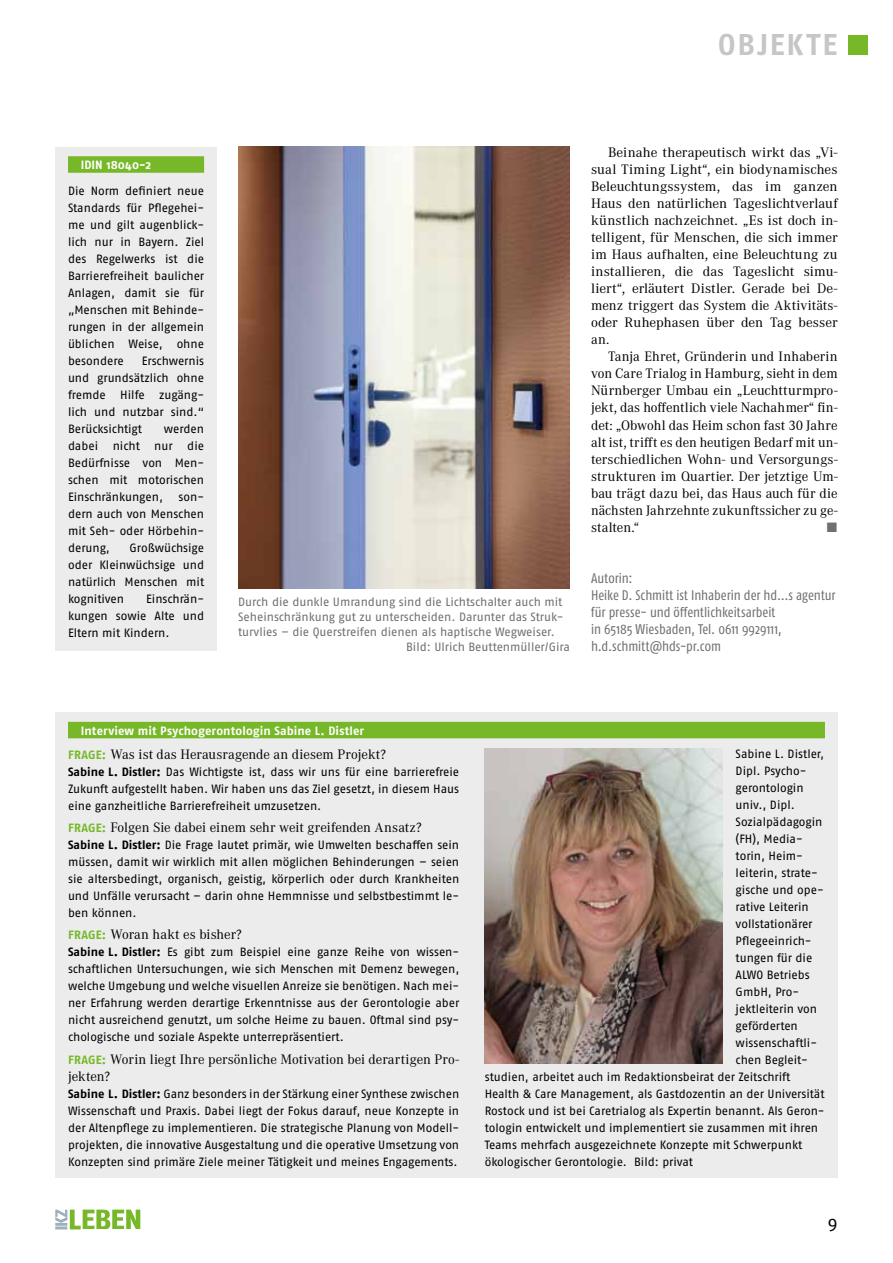
<style>
.page{position:relative;width:893px;height:1263px;background:#fff}
.page>*{position:absolute;margin:0;border:0;box-sizing:border-box;transform-origin:0 0}
.t1{font:700 30px "Fago OT";letter-spacing:.06em;color:#c5c6c6}
.t2{font:18px "Fago OT";color:#000}
.t3{font:14.25px/17px "Corporate A";color:#000;text-align:justify}
.t4{font:14.25px "Fago OT";color:#6f6f6e}
.t5{font:condensed 13.95px/17px "Fago OT";color:#6f6f6e}
.t6{font:12px/17px "Fago OT";letter-spacing:-.005em;color:#000;text-align:justify}
.t7{font:12px "Fago OT";letter-spacing:-.005em;color:#6f6f6e}
.t8{font:700 12px "Fago OT";letter-spacing:.01em;color:#fff}
.s1{font-family:"Fago OT";font-weight:700;font-size:12px;color:#76b828}
.s2{font-weight:700}
</style>
<div class="page">
<div style="left:848px;top:35px;width:19px;height:20px;background:#76b828"></div>
<svg style="left:55px;top:1209px;width:85px;height:20px"></svg>
<div style="left:55px;top:147px;width:162px;height:504px;background:#ececed"></div>
<div style="left:68px;top:156px;width:136px;height:17px;background:#76b828"></div>
<div style="left:55px;top:712px;width:783px;height:466px;background:#ececed"></div>
<div style="left:68px;top:722px;width:757px;height:16px;background:#76b828"></div>
<img style="left:238px;top:147px;width:332px;height:442px">
<img style="left:485px;top:748px;width:238px;height:315px">
<h1 class="t1" style="left:718px;top:26px;width:121px">Objekte</h1>
<p class="t8" style="left:81px;top:158px;width:72px">IDIN 18040-2</p>
<p class="t6" style="left:68px;top:182px;width:138px">Die Norm definiert neue Standards für Pflegehei&shy;me und gilt augenblick&shy;lich nur in Bayern. Ziel des Regelwerks ist die Barrierefreiheit baulicher Anlagen, damit sie fü r „Menschen mit Behinde&shy;rungen in der allgemein ü blichen Weise, ohne besondere</p>
<p class="t6" style="left:68px;top:352px;width:138px;text-indent:74px">Erschwernis und grundsätzlich ohne fremde Hilfe zugäng&shy;lich und nutzbar sind.“ Berü cksichtigt</p>
<p class="t6" style="left:68px;top:420px;width:138px;text-indent:96px">werden dabei nicht nur die Bedü rfnisse von Men&shy;schen mit motorischen Einschränkungen,</p>
<p class="t6" style="left:68px;top:488px;width:138px;text-indent:111px">son&shy;dern auch von Menschen mit Seh- oder Hörbehin&shy;derung,</p>
<p class="t6" style="left:68px;top:539px;width:138px;text-indent:62px">Großwü chsige oder Kleinwüchsige und natürlich Menschen mit kognitiven</p>
<p class="t6" style="left:68px;top:590px;width:138px;text-indent:78px">Einschrän&shy;kungen sowie Alte und Eltern mit Kindern.</p>
<p class="t7" style="left:238px;top:595px;width:326px">Durch die dunkle Umrandung sind die Lichtschalter auch mit</p>
<p class="t7" style="left:238px;top:609px;width:327px">Seheinschränkung gut zu unterscheiden. Darunter das Struk-</p>
<p class="t7" style="left:238px;top:624px;width:318px">turvlies – die Querstreifen dienen als haptische Wegweiser.</p>
<p class="t7" style="left:406px;top:639px;width:165px">Bild: Ulrich Beuttenmüller/Gira</p>
<p class="t3" style="left:591px;top:144px;width:248px;text-indent:17px">Beinahe therapeutisch wirkt das „Vi&shy;sual Timing Light“, ein biodynamisches Beleuchtungssystem, das im ganzen Haus den natürlichen Tageslichtverlauf künstlich nachzeichnet. „Es ist doch in&shy;telligent, für Menschen, die sich immer im Haus aufhalten, eine Beleuchtung zu installieren, die das Tageslicht simu&shy;liert“, erläutert Distler. Gerade bei De&shy;menz triggert das System die Aktivitäts&shy;oder Ruhephasen über den Tag besser an.</p>
<p class="t3" style="left:591px;top:349px;width:248px;text-indent:17px">Tanja Ehret, Gründerin und Inhaberin von Care Trialog in Hamburg, sieht in dem Nürnberger Umbau ein „Leuchtturmpro&shy;jekt, das hoffentlich viele Nachahmer“ fin&shy;det: „Obwohl das Heim schon fast 30 Jahre alt ist, trifft es den heutigen Bedarf mit un&shy;terschiedlichen Wohn- und Versorgungs&shy;strukturen im Quartier. Der jetztige Um&shy;bau trägt dazu bei, das Haus auch für die nächsten Jahrzehnte zukunftssicher zu ge&shy;stalten.“</p>
<p class="t4" style="left:826px;top:518px;width:13px">■</p>
<p class="t5" style="left:591px;top:569px;width:246px">Autorin:<br>Heike D. Schmitt ist Inhaberin der hd...s agentur für presse- und öffentlichkeitsarbeit<br>in 65185 Wiesbaden, Tel. 0611 9929111, h.d.schmitt@hds-pr.com</p>
<p class="t8" style="left:81px;top:723px;width:285px">Interview mit Psychogerontologin Sabine L. Distler</p>
<p class="t3" style="left:68px;top:746px;width:319px"><span class="s1">Frage:</span> Was ist das Herausragende an diesem Projekt?</p>
<p class="t6" style="left:68px;top:763px;width:393px"><span class="s2">Sabine L. Distler:</span> Das Wichtigste ist, dass wir uns für eine barrierefreie Zukunft aufgestellt haben. Wir haben uns das Ziel gesetzt, in diesem Haus eine ganzheitliche Barrierefreiheit umzusetzen.</p>
<p class="t3" style="left:68px;top:819px;width:355px"><span class="s1">Frage:</span> Folgen Sie dabei einem sehr weit greifenden Ansatz?</p>
<p class="t6" style="left:68px;top:836px;width:393px"><span class="s2">Sabine L. Distler:</span> Die Frage lautet primär, wie Umwelten beschaffen sein müssen, damit wir wirklich mit allen möglichen Behinderungen – seien sie altersbedingt, organisch, geistig, körperlich oder durch Krankheiten und Unfälle verursacht – darin ohne Hemmnisse und selbstbestimmt le&shy;ben können.</p>
<p class="t3" style="left:68px;top:926px;width:175px"><span class="s1">Frage:</span> Woran hakt es bisher?</p>
<p class="t6" style="left:68px;top:944px;width:393px"><span class="s2">Sabine L. Distler:</span> Es gibt zum Beispiel eine ganze Reihe von wissen&shy;schaftlichen Untersuchungen, wie sich Menschen mit Demenz bewegen, welche Umgebung und welche visuellen Anreize sie benötigen. Nach mei&shy;ner Erfahrung werden derartige Erkenntnisse aus der Gerontologie aber nicht ausreichend genutzt, um solche Heime zu bauen. Oftmal sind psy&shy;chologische und soziale Aspekte unterrepräsentiert.</p>
<p class="t3" style="left:68px;top:1051px;width:393px"><span class="s1">Frage:</span> Worin liegt Ihre persönliche Motivation bei derartigen Pro&shy;jekten?</p>
<p class="t6" style="left:68px;top:1085px;width:393px"><span class="s2">Sabine L. Distler:</span> Ganz besonders in der Stärkung einer Synthese zwischen Wissenschaft und Praxis. Dabei liegt der Fokus darauf, neue Konzepte in der Altenpflege zu implementieren. Die strategische Planung von Modell&shy;projekten, die innovative Ausgestaltung und die operative Umsetzung von Konzepten sind primäre Ziele meiner Tätigkeit und meines Engagements.</p>
<p class="t6" style="left:736px;top:745px;width:90px">Sabine L. Distler,</p>
<p class="t6" style="left:736px;top:762px;width:72px">Dipl. Psycho-</p>
<p class="t6" style="left:736px;top:779px;width:69px">gerontologin</p>
<p class="t6" style="left:736px;top:796px;width:61px">univ., Dipl.</p>
<p class="t6" style="left:736px;top:813px;width:88px">Sozialpädagogin</p>
<p class="t6" style="left:736px;top:830px;width:69px">(FH), Media-</p>
<p class="t6" style="left:736px;top:847px;width:69px">torin, Heim-</p>
<p class="t6" style="left:736px;top:864px;width:84px">leiterin, strate-</p>
<p class="t6" style="left:736px;top:881px;width:90px">gische und ope-</p>
<p class="t6" style="left:736px;top:898px;width:75px">rative Leiterin</p>
<p class="t6" style="left:736px;top:915px;width:78px">vollstationärer</p>
<p class="t6" style="left:736px;top:932px;width:78px">Pflegeeinrich-</p>
<p class="t6" style="left:736px;top:949px;width:78px">tungen für die</p>
<p class="t6" style="left:736px;top:966px;width:76px">ALWO Betriebs</p>
<p class="t6" style="left:736px;top:983px;width:65px">GmbH, Pro-</p>
<p class="t6" style="left:736px;top:1000px;width:83px">jektleiterin von</p>
<p class="t6" style="left:736px;top:1017px;width:64px">geförderten</p>
<p class="t6" style="left:736px;top:1034px;width:83px">wissenschaftli-</p>
<p class="t6" style="left:736px;top:1051px;width:74px">chen Begleit-</p>
<p class="t6" style="left:485px;top:1068px;width:307px">studien, arbeitet auch im Redaktionsbeirat der Zeitschrift</p>
<p class="t6" style="left:485px;top:1085px;width:341px">Health &amp; Care Management, als Gastdozentin an der Universität</p>
<p class="t6" style="left:485px;top:1102px;width:341px">Rostock und ist bei Caretrialog als Expertin benannt. Als Geron-</p>
<p class="t6" style="left:485px;top:1119px;width:335px">tologin entwickelt und implementiert sie zusammen mit ihren</p>
<p class="t6" style="left:485px;top:1136px;width:319px">Teams mehrfach ausgezeichnete Konzepte mit Schwerpunkt</p>
<p class="t6" style="left:485px;top:1153px;width:210px">ökologischer Gerontologie. Bild: privat</p>
<h2 class="t2" style="left:827px;top:1212px;width:12px">9</h2>
</div>
